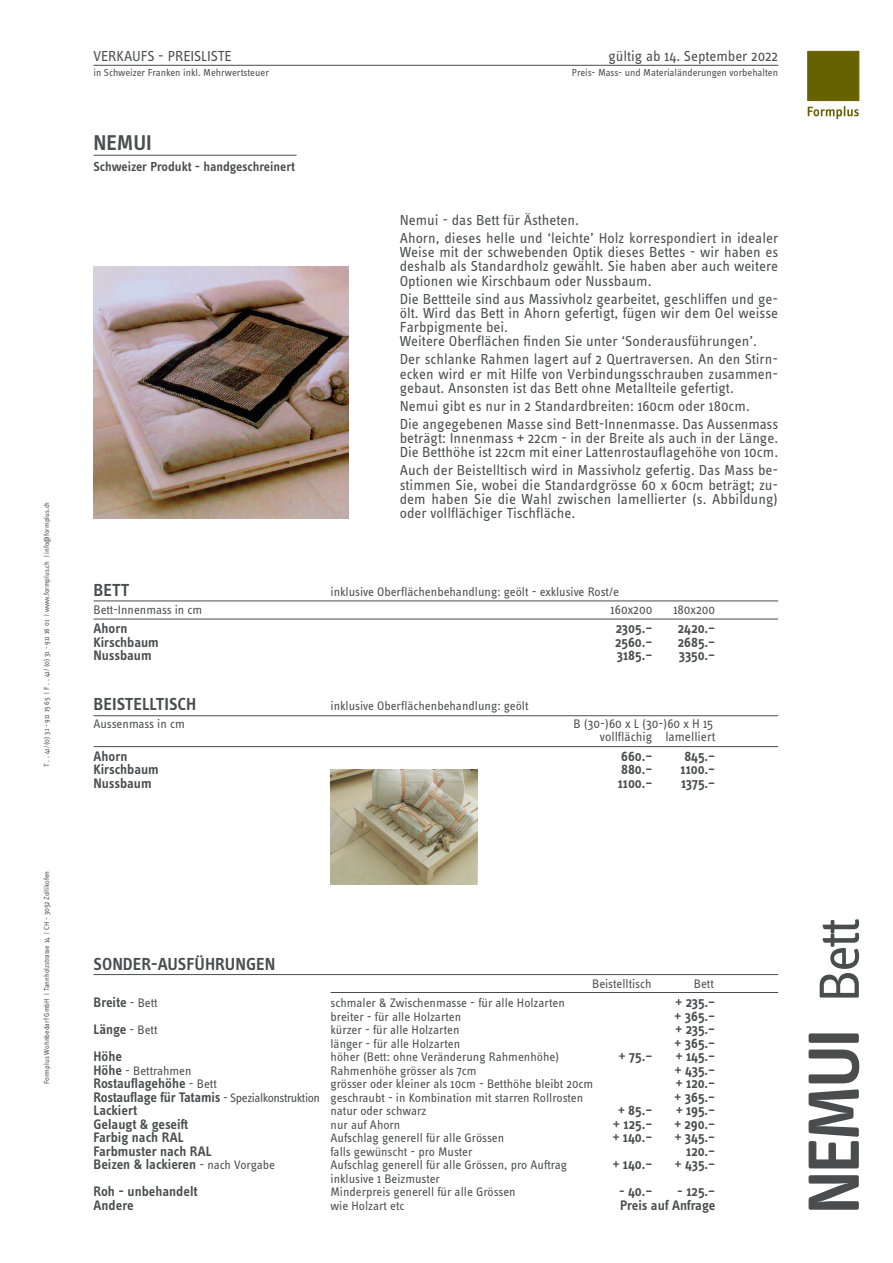
<style>
.page{position:relative;width:893px;height:1263px;background:#fff}
.page>*{position:absolute;margin:0;border:0;box-sizing:border-box;transform-origin:0 0}
.t1{font:600 75px "Info Text OT";letter-spacing:-.045em;color:#4b4c4d}
.t2{font:600 22.2px "Info Text OT";color:#4b4c4d}
.t3{font:600 18px "Info Text OT";color:#4b4c4d}
.t4{font:15px/14.2px "Info Text OT";color:#4b4c4d}
.t5{font:600 14.25px "Info Text OT";color:#4b4c4d}
.t6{font:600 13.5px "Info Text OT";letter-spacing:-.005em;color:#4b4c4d}
.t7{font:13.2px/12.8px "Info Text OT";color:#4b4c4d;text-align:right}
.t8{font:12.75px "Info Text OT";color:#4b4c4d}
.t9{font:10.5px "Info Text OT";color:#4b4c4d}
.t10{font:7.5px "Info Text OT";color:#4b4c4d}
.s1{font-size:12.75px}
.s2{color:#fff}
.s3{font-weight:400;font-size:12.75px}
.s4{font-weight:600;font-size:14.25px}
.s5{font-weight:400;font-size:58.5px}
</style>
<div class="page">
<hr style="left:94px;top:974px;width:684px;height:1px;background:#4b4c4d">
<hr style="left:94px;top:600px;width:684px;height:1px;background:#4b4c4d">
<hr style="left:94px;top:715px;width:684px;height:1px;background:#4b4c4d">
<hr style="left:94px;top:155px;width:203px;height:1px;background:#4b4c4d">
<hr style="left:331px;top:992px;width:447px;height:1px;background:#4b4c4d">
<hr style="left:94px;top:619px;width:684px;height:1px;background:#4b4c4d">
<hr style="left:94px;top:746px;width:684px;height:1px;background:#4b4c4d">
<hr style="left:94px;top:65px;width:684px;height:1px;background:#4b4c4d">
<svg style="left:808px;top:106px;width:51px;height:13px"></svg>
<div style="left:808px;top:51px;width:51px;height:50px;background:#676200"></div>
<div style="left:808px;top:51px;width:51px;height:50px;border:1px solid #676200"></div>
<img style="left:94px;top:267px;width:255px;height:251px">
<img style="left:331px;top:769px;width:147px;height:116px">
<p class="t10" style="left:42px;top:767px;width:267px;rotate:-90deg">T . . 41/ (0) 31 - 911 15 65 | F . . 41/ (0) 31 - 911 16 01 | www.formplus.ch | info@formplus.ch</p>
<p class="t10" style="left:42px;top:1084px;width:214px;rotate:-90deg">Formplus Wohnbedarf GmbH | Tannholzstrasse 14 | CH - 3052 Zollikofen</p>
<p class="t4" style="left:94px;top:49px;width:140px">VERKAUFS - PREISLISTE</p>
<p class="t4" style="left:608px;top:49px;width:171px">gültig ab 14. September 2022</p>
<p class="t9" style="left:94px;top:66px;width:177px">in Schweizer Franken inkl. Mehrwertsteuer</p>
<p class="t9" style="left:572px;top:66px;width:208px">Preis- Mass- und Materialänderungen vorbehalten</p>
<h2 class="t2" style="left:94px;top:130px;width:60px">NEMUI</h2>
<p class="t6" style="left:94px;top:159px;width:203px">Schweizer Produkt - handgeschreinert</p>
<p class="t4" style="left:400px;top:210px;width:380px;line-height:18px">Nemui - das Bett für Ästheten.<br>Ahorn, dieses helle und ‘leichte’ Holz korrespondiert in idealer</p>
<p class="t4" style="left:400px;top:245px;width:380px;text-align:justify">Weise mit der schwebenden Optik dieses Bettes - wir haben es deshalb als Standardholz gewählt. Sie haben aber auch weitere Optionen wie Kirschbaum oder Nussbaum.</p>
<p class="t4" style="left:400px;top:291px;width:380px">Die Bettteile sind aus Massivholz gearbeitet, geschliffen und ge&shy;ölt. Wird das Bett in Ahorn gefertigt, fügen wir dem Oel weisse Farbpigmente bei.<br>Weitere Oberflächen finden Sie unter ‘Sonderausführungen’.</p>
<p class="t4" style="left:400px;top:352px;width:380px;text-align:justify">Der schlanke Rahmen lagert auf 2 Quertraversen. An den Stirn&shy;ecken wird er mit Hilfe von Verbindungsschrauben zusammen&shy;gebaut. Ansonsten ist das Bett ohne Metallteile gefertigt.</p>
<p class="t4" style="left:400px;top:396px;width:380px;line-height:18px">Nemui gibt es nur in 2 Standardbreiten: 160cm oder 180cm.<br>Die angegebenen Masse sind Bett-Innenmasse. Das Aussenmass</p>
<p class="t4" style="left:400px;top:431px;width:380px">beträgt: Innenmass + 22cm - in der Breite als auch in der Länge.<br>Die Betthöhe ist 22cm mit einer Lattenrostauflagehöhe von 10cm.</p>
<p class="t4" style="left:400px;top:463px;width:380px;text-align:justify">Auch der Beistelltisch wird in Massivholz gefertig. Das Mass be&shy;stimmen Sie, wobei die Standardgrösse 60 x 60cm beträgt; zu&shy;dem haben Sie die Wahl zwischen lamellierter (s. Abbildung) oder vollflächiger Tischfläche.</p>
<p class="t3" style="left:94px;top:579px;width:37px">BETT</p>
<p class="t8" style="left:331px;top:584px;width:290px">inklusive Oberflächenbehandlung: geölt - exklusive Rost/e</p>
<p class="t8" style="left:94px;top:602px;width:110px">Bett-Innenmass in cm</p>
<p class="t7" style="left:611px;top:602px;width:43px">160x200</p>
<p class="t7" style="left:673px;top:602px;width:43px">180x200</p>
<p class="t5" style="left:94px;top:620px;width:35px">Ahorn</p>
<p class="t5" style="left:616px;top:620px;width:38px">2305.–</p>
<p class="t5" style="left:678px;top:620px;width:39px">2420.–</p>
<p class="t5" style="left:94px;top:633px;width:67px">Kirschbaum</p>
<p class="t5" style="left:615px;top:633px;width:39px">2560.–</p>
<p class="t5" style="left:678px;top:633px;width:39px">2685.–</p>
<p class="t5" style="left:94px;top:647px;width:60px">Nussbaum</p>
<p class="t5" style="left:617px;top:647px;width:37px">3185.–</p>
<p class="t5" style="left:679px;top:647px;width:38px">3350.–</p>
<p class="t3" style="left:94px;top:694px;width:104px">BEISTELLTISCH</p>
<p class="t8" style="left:331px;top:698px;width:199px">inklusive Oberflächenbehandlung: geölt</p>
<p class="t8" style="left:94px;top:716px;width:93px">Aussenmass in cm</p>
<p class="t7" style="left:548px;top:717px;width:169px"><span class="s1">B (</span>30-<span class="s1">)</span>60 x L <span class="s1">(</span>30-<span class="s1">)</span>60 x H 15<br><span class="s2">140x200</span> vollflächig lamelliert</p>
<p class="t5" style="left:94px;top:747px;width:35px">Ahorn</p>
<p class="t5" style="left:621px;top:747px;width:33px">660.–</p>
<p class="t5" style="left:684px;top:747px;width:32px">845.–</p>
<p class="t5" style="left:94px;top:761px;width:67px">Kirschbaum</p>
<p class="t5" style="left:621px;top:761px;width:33px">880.–</p>
<p class="t5" style="left:681px;top:761px;width:36px">1100.–</p>
<p class="t5" style="left:94px;top:774px;width:60px">Nussbaum</p>
<p class="t5" style="left:618px;top:774px;width:36px">1100.–</p>
<p class="t5" style="left:681px;top:774px;width:36px">1375.–</p>
<p class="t3" style="left:94px;top:953px;width:183px">SONDER-AUSFÜHRUNGEN</p>
<p class="t8" style="left:592px;top:976px;width:61px">Beistelltisch</p>
<p class="t8" style="left:694px;top:976px;width:21px">Bett</p>
<p class="t5" style="left:94px;top:994px;width:66px">Breite <span class="s3">- Bett</span></p>
<p class="t8" style="left:331px;top:995px;width:236px">schmaler &amp; Zwischenmasse - für alle Holzarten</p>
<p class="t5" style="left:675px;top:994px;width:41px">+ 235.–</p>
<p class="t8" style="left:331px;top:1009px;width:132px">breiter - für alle Holzarten</p>
<p class="t5" style="left:675px;top:1007px;width:42px">+ 365.–</p>
<p class="t5" style="left:94px;top:1021px;width:65px">Länge <span class="s3">- Bett</span></p>
<p class="t8" style="left:331px;top:1022px;width:130px">kürzer - für alle Holzarten</p>
<p class="t5" style="left:675px;top:1021px;width:41px">+ 235.–</p>
<p class="t8" style="left:331px;top:1036px;width:131px">länger - für alle Holzarten</p>
<p class="t5" style="left:675px;top:1034px;width:42px">+ 365.–</p>
<p class="t5" style="left:94px;top:1048px;width:30px">Höhe</p>
<p class="t8" style="left:331px;top:1049px;width:230px">höher (Bett: ohne Veränderung Rahmenhöhe)</p>
<p class="t5" style="left:619px;top:1048px;width:35px">+ 75.–</p>
<p class="t5" style="left:676px;top:1048px;width:41px">+ 145.–</p>
<p class="t8" style="left:94px;top:1063px;width:100px"><span class="s4">Höhe</span> - Bettrahmen</p>
<p class="t8" style="left:331px;top:1063px;width:148px">Rahmenhöhe grösser als 7cm</p>
<p class="t5" style="left:675px;top:1061px;width:42px">+ 435.–</p>
<p class="t5" style="left:94px;top:1075px;width:125px">Rostauflagehöhe <span class="s3">- Bett</span></p>
<p class="t8" style="left:331px;top:1076px;width:264px">grösser oder kleiner als 10cm - Betthöhe bleibt 20cm</p>
<p class="t5" style="left:676px;top:1075px;width:41px">+ 120.–</p>
<p class="t8" style="left:94px;top:1090px;width:491px"><span class="s4">Rostauflage für Tatamis</span> - Spezialkonstruktion geschraubt - in Kombination mit starren Rollrosten</p>
<p class="t5" style="left:675px;top:1088px;width:42px">+ 365.–</p>
<p class="t5" style="left:94px;top:1102px;width:45px">Lackiert</p>
<p class="t8" style="left:331px;top:1103px;width:97px">natur oder schwarz</p>
<p class="t5" style="left:618px;top:1102px;width:36px">+ 85.–</p>
<p class="t5" style="left:676px;top:1102px;width:41px">+ 195.–</p>
<p class="t5" style="left:94px;top:1115px;width:96px">Gelaugt &amp; geseift</p>
<p class="t8" style="left:331px;top:1117px;width:71px">nur auf Ahorn</p>
<p class="t5" style="left:613px;top:1115px;width:41px">+ 125.–</p>
<p class="t5" style="left:674px;top:1115px;width:42px">+ 290.–</p>
<p class="t5" style="left:94px;top:1129px;width:92px">Farbig nach RAL</p>
<p class="t8" style="left:331px;top:1130px;width:175px">Aufschlag generell für alle Grössen</p>
<p class="t5" style="left:613px;top:1129px;width:41px">+ 140.–</p>
<p class="t5" style="left:675px;top:1129px;width:42px">+ 345.–</p>
<p class="t5" style="left:94px;top:1142px;width:120px">Farbmuster nach RAL</p>
<p class="t8" style="left:331px;top:1144px;width:144px">falls gewünscht - pro Muster</p>
<p class="t5" style="left:686px;top:1142px;width:31px">120.–</p>
<p class="t5" style="left:94px;top:1156px;width:183px">Beizen &amp; lackieren <span class="s3">- nach Vorgabe</span></p>
<p class="t8" style="left:331px;top:1157px;width:238px">Aufschlag generell für alle Grössen, pro Auftrag</p>
<p class="t5" style="left:613px;top:1156px;width:41px">+ 140.–</p>
<p class="t5" style="left:675px;top:1156px;width:42px">+ 435.–</p>
<p class="t8" style="left:331px;top:1171px;width:111px">inklusive 1 Beizmuster</p>
<p class="t5" style="left:94px;top:1183px;width:105px">Roh - unbehandelt</p>
<p class="t8" style="left:331px;top:1184px;width:187px">Minderpreis generell für alle Grössen</p>
<p class="t5" style="left:619px;top:1183px;width:35px">- 40.–</p>
<p class="t5" style="left:677px;top:1183px;width:40px">- 125.–</p>
<p class="t5" style="left:94px;top:1196px;width:42px">Andere</p>
<p class="t8" style="left:331px;top:1198px;width:75px">wie Holzart etc</p>
<p class="t5" style="left:620px;top:1196px;width:97px">Preis auf Anfrage</p>
<h1 class="t1" style="left:789px;top:1214px;width:298px;rotate:-90deg">NEMUI <span class="s5">Bett</span></h1>
</div>
